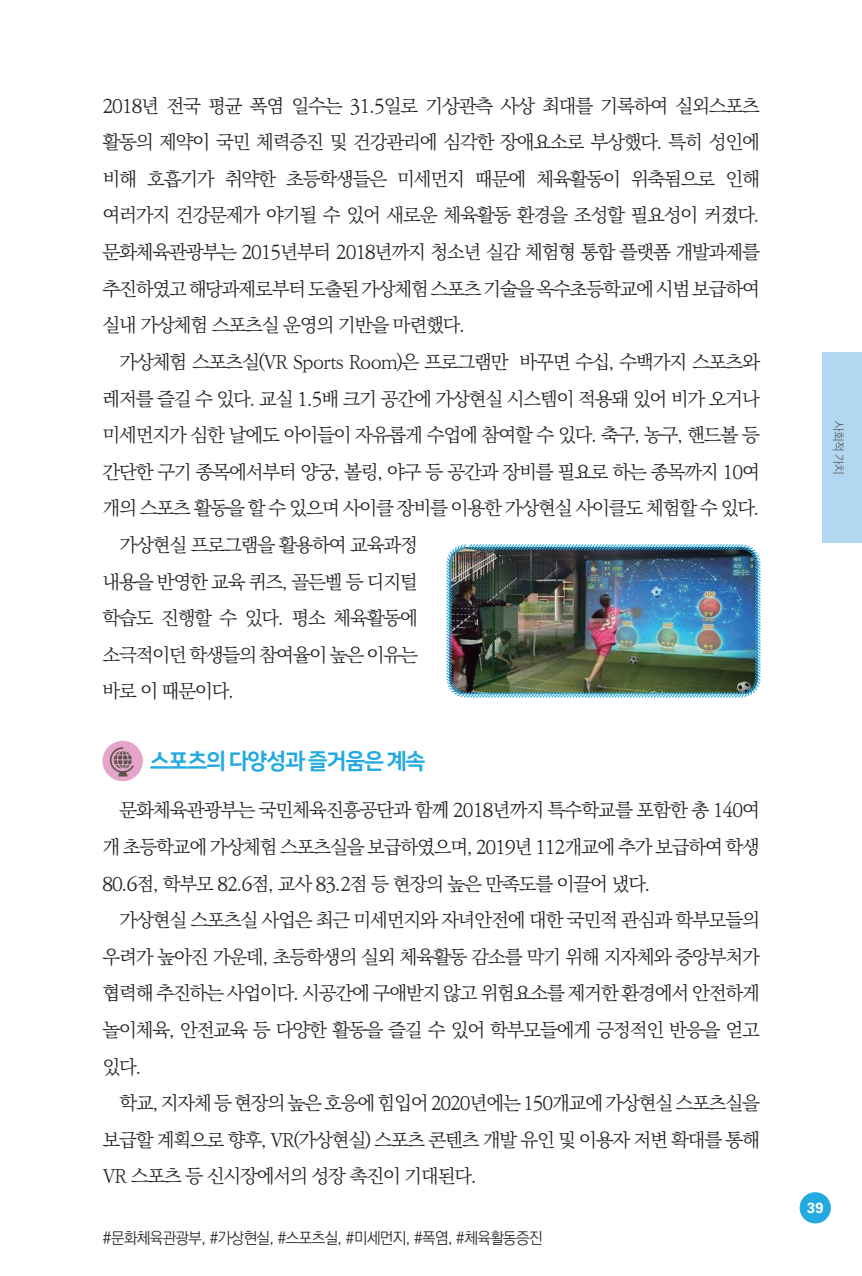
<style>
.page{position:relative;width:862px;height:1276px;background:#fff}
.page>*{position:absolute;margin:0;border:0;box-sizing:border-box;transform-origin:0 0}
.t1{font:22px "Nanum Square EB";letter-spacing:-.06em;color:#24aae1}
.t2{font:300 19px/36.6px "Ko Pub Batang";letter-spacing:-.06em;color:#231f20;text-align:justify}
.해시테그{font:300 16px "Ko Pub Dotum";letter-spacing:-.04em;color:#231f20}
.t3{font:700 14.8px "Univers";color:#fff}
.t4{font:300 12px "Ko Pub Dotum";color:#57585a}
</style>
<div class="page">
<div style="left:799px;top:1192px;width:32px;height:31px;background:#24aae1;border-radius:50%"></div>
<div style="left:822px;top:352px;width:40px;height:191px;background:#b1d7f1"></div>
<div style="left:102px;top:741px;width:41px;height:40px;background:#e5a5ca;border-radius:50%"></div>
<svg style="left:110px;top:747px;width:24px;height:29px"></svg>
<img style="left:446px;top:544px;width:315px;height:154px">
<p class="t2" style="left:102px;top:88px;width:659px">2018년 전국 평균 폭염 일수는 31.5일로 기상관측 사상 최대를 기록하여 실외스포츠 활동의 제약이 국민 체력증진 및 건강관리에 심각한 장애요소로 부상했다. 특히 성인에 비해 호흡기가 취약한 초등학생들은 미세먼지 때문에 체육활동이 위축됨으로 인해 여러가지 건강문제가 야기될 수 있어 새로운 체육활동 환경을 조성할 필요성이 커졌다. 문화체육관광부는 2015년부터 2018년까지 청소년 실감 체험형 통합 플랫폼 개발과제를 추진하였고 해당과제로부터 도출된 가상체험 스포츠 기술을 옥수초등학교에 시범 보급하여 실내 가상체험 스포츠실 운영의 기반을 마련했다.</p>
<p class="t2" style="left:102px;top:344px;width:659px;text-indent:17px">가상체험 스포츠실(VR Sports Room)은 프로그램만 바꾸면 수십, 수백가지 스포츠와 레저를 즐길 수 있다. 교실 1.5배 크기 공간에 가상현실 시스템이 적용돼 있어 비가 오거나 미세먼지가 심한 날에도 아이들이 자유롭게 수업에 참여할 수 있다. 축구, 농구, 핸드볼 등 간단한 구기 종목에서부터 양궁, 볼링, 야구 등 공간과 장비를 필요로 하는 종목까지 10여 개의 스포츠 활동을 할 수 있으며 사이클 장비를 이용한 가상현실 사이클도 체험할 수 있다.</p>
<p class="t2" style="left:102px;top:527px;width:317px;text-indent:17px">가상현실 프로그램을 활용하여 교육과정 내용을 반영한 교육 퀴즈, 골든벨 등 디지털 학습도 진행할 수 있다. 평소 체육활동에 소극적이던 학생들의 참여율이 높은 이유는 바로 이 때문이다.</p>
<p class="t1" style="left:150px;top:749px;width:277px">스포츠의 다양성과 즐거움은 계속</p>
<p class="t2" style="left:102px;top:793px;width:659px;text-indent:17px">문화체육관광부는 국민체육진흥공단과 함께 2018년까지 특수학교를 포함한 총 140여 개 초등학교에 가상체험 스포츠실을 보급하였으며, 2019년 112개교에 추가 보급하여 학생 80.6점, 학부모 82.6점, 교사 83.2점 등 현장의 높은 만족도를 이끌어 냈다.</p>
<p class="t2" style="left:102px;top:902px;width:659px;text-indent:17px">가상현실 스포츠실 사업은 최근 미세먼지와 자녀안전에 대한 국민적 관심과 학부모들의 우려가 높아진 가운데, 초등학생의 실외 체육활동 감소를 막기 위해 지자체와 중앙부처가 협력해 추진하는 사업이다. 시공간에 구애받지 않고 위험요소를 제거한 환경에서 안전하게 놀이체육, 안전교육 등 다양한 활동을 즐길 수 있어 학부모들에게 긍정적인 반응을 얻고 있다.</p>
<p class="t2" style="left:102px;top:1085px;width:659px;text-indent:17px">학교, 지자체 등 현장의 높은 호응에 힘입어 2020년에는 150개교에 가상현실 스포츠실을 보급할 계획으로 향후, VR(가상현실) 스포츠 콘텐츠 개발 유인 및 이용자 저변 확대를 통해 VR 스포츠 등 신시장에서의 성장 촉진이 기대된다.</p>
<p class="해시테그" style="left:102px;top:1230px;width:442px">#문화체육관광부, #가상현실, #스포츠실, #미세먼지, #폭염, #체육활동증진</p>
<p class="t4" style="left:844px;top:421px;width:55px;rotate:90deg">사회적 가치</p>
<p class="t3" style="left:807px;top:1199px;width:18px">39</p>
</div>
